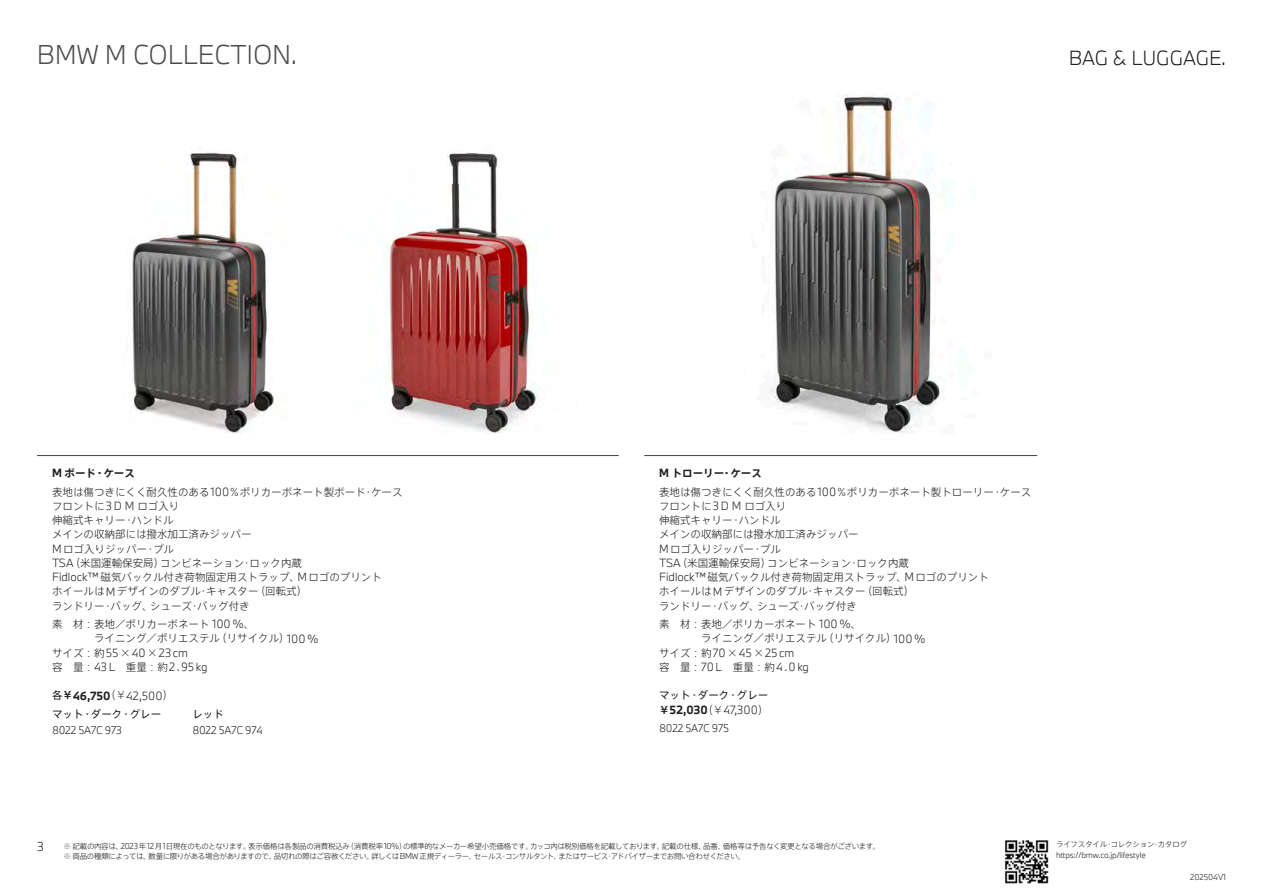
<style>
.page{position:relative;width:1263px;height:893px;background:#fff}
.page>*{position:absolute;margin:0;border:0;box-sizing:border-box;transform-origin:0 0}
.t1{font:300 25.2px "BMW Type Next Latin";letter-spacing:-.015em;color:#4b4c4d}
.t2{font:300 18.9px "BMW Type Next Latin";letter-spacing:-.02em;color:#231f20}
.t3{font:300 12px "BMW Type Next Latin";color:#231f20}
.t4{font:700 10.95px "BMW Type Next Latin";color:#231f20}
.t5{font:300 10.95px "BMW Type Next Latin";color:#231f20}
.t6{font:10.5px/14.2px "Axis Basic Pro N L";color:#231f20}
.t7{font:10.5px "Axis Basic Pro N R";color:#231f20}
.t8{font:10.5px "Axis Basic Pro N B";color:#231f20}
.t9{font:300 10.2px "BMW Type Next Latin";letter-spacing:-.025em;color:#231f20}
.t10{font:300 7.8px "BMW Type Next Latin";letter-spacing:-.015em;color:#231f20}
.t11{font:7.5px/10.5px "Axis Basic Pro N L";letter-spacing:-.045em;color:#231f20}
.t12{font:7.5px "Axis Basic Pro N L";letter-spacing:-.025em;color:#231f20}
.s1{font-family:"BMW Type Next Latin";font-weight:700;font-size:10.95px}
.s2{font-family:"BMW Type Next Latin";font-weight:300;font-size:10.95px}
.s3{font-family:"Axis Basic Pro N L";font-weight:400;font-size:10.5px}
.s4{font-family:"Axis Basic Pro N R";font-weight:400;font-size:10.5px}
.s5{font-family:"Axis Basic Pro N B";font-weight:400;font-size:10.5px}
.s6{font-weight:300}
.s7{font-family:"BMW Type Next Latin";font-weight:300;font-size:7.8px}
</style>
<div class="page">
<img style="left:1005px;top:840px;width:44px;height:44px">
<img style="left:769px;top:94px;width:171px;height:340px">
<img style="left:387px;top:153px;width:152px;height:280px">
<img style="left:132px;top:152px;width:144px;height:281px">
<hr style="left:37px;top:455px;width:582px;height:1px;background:#4b4c4d">
<hr style="left:644px;top:455px;width:393px;height:1px;background:#4b4c4d">
<h1 class="t1" style="left:37px;top:38px;width:262px">BMW M COLLECTION.</h1>
<h2 class="t2" style="left:1069px;top:45px;width:159px">BAG &amp; LUGGAGE.</h2>
<p class="t8" style="left:52px;top:465px;width:84px"><span class="s1">M</span> ボード・ケース</p>
<p class="t6" style="left:52px;top:484px;width:352px">表地は傷つきにくく耐久性のある<span class="s2">100</span>％ポリカーボネート製ボード・ケースフロントに<span class="s2">3 D M</span> ロゴ入り<br>伸縮式キャリー・ハンドル<br>メインの収納部には撥水加工済みジッパー<br><span class="s2">M</span>ロゴ入りジッパー・プル<br><span class="s2">TSA</span>（米国運輸保安局）コンビネーション・ロック内蔵<br><span class="s2">Fidlock™</span>磁気バックル付き荷物固定用ストラップ、<span class="s2">M</span>ロゴのプリント<br>ホイールは<span class="s2">M</span>デザインのダブル・キャスター（回転式）<br>ランドリー・バッグ、シューズ・バッグ付き</p>
<p class="t6" style="left:94px;top:616px;width:226px;text-indent:-42px">素　材：表地／ポリカーボネート <span class="s2">100 %</span>、<br>ライニング／ポリエステル（リサイクル）<span class="s2">100 %</span></p>
<p class="t5" style="left:52px;top:645px;width:137px"><span class="s3">サイズ：約</span>55<span class="s3">×</span>40<span class="s3">×</span>23 cm</p>
<p class="t6" style="left:52px;top:659px;width:157px">容　量：<span class="s2">43 L</span>　重量：約<span class="s2">2 .95 kg</span></p>
<p class="t4" style="left:52px;top:688px;width:123px"><span class="s4">各</span><span class="s5">￥</span>46,750<span class="s3">（￥</span><span class="s6">42,500</span><span class="s3">）</span></p>
<p class="t7" style="left:52px;top:706px;width:111px">マット・ダーク・グレー</p>
<p class="t9" style="left:52px;top:723px;width:71px">8022 5A7C 973</p>
<p class="t7" style="left:192px;top:706px;width:43px">レッド　</p>
<p class="t9" style="left:192px;top:723px;width:72px">8022 5A7C 974</p>
<p class="t8" style="left:659px;top:465px;width:104px"><span class="s1">M</span> トローリー・ケース</p>
<p class="t6" style="left:659px;top:484px;width:374px">表地は傷つきにくく耐久性のある<span class="s2">100</span>％ポリカーボネート製トローリー・ケースフロントに<span class="s2">3 D M</span> ロゴ入り<br>伸縮式キャリー・ハンドル<br>メインの収納部には撥水加工済みジッパー<br><span class="s2">M</span>ロゴ入りジッパー・プル<br><span class="s2">TSA</span>（米国運輸保安局）コンビネーション・ロック内蔵<br><span class="s2">Fidlock™</span>磁気バックル付き荷物固定用ストラップ、<span class="s2">M</span>ロゴのプリント<br>ホイールは<span class="s2">M</span>デザインのダブル・キャスター（回転式）<br>ランドリー・バッグ、シューズ・バッグ付き</p>
<p class="t6" style="left:701px;top:616px;width:226px;text-indent:-42px">素　材：表地／ポリカーボネート <span class="s2">100 %</span>、<br>ライニング／ポリエステル（リサイクル）<span class="s2">100 %</span></p>
<p class="t5" style="left:659px;top:645px;width:137px"><span class="s3">サイズ：約</span>70<span class="s3">×</span>45<span class="s3">×</span>25 cm</p>
<p class="t6" style="left:659px;top:659px;width:151px">容　量：<span class="s2">70 L</span>　重量：約<span class="s2">4 .0 kg</span></p>
<p class="t7" style="left:659px;top:687px;width:111px">マット・ダーク・グレー</p>
<p class="t4" style="left:659px;top:702px;width:111px"><span class="s5">￥</span>52,030<span class="s3">（￥</span><span class="s6">47,300</span><span class="s3">）</span></p>
<p class="t9" style="left:659px;top:721px;width:71px">8022 5A7C 975</p>
<p class="t3" style="left:37px;top:838px;width:8px">3</p>
<p class="t11" style="left:63px;top:840px;width:818px">※ 記載の内容は、<span class="s7">2023</span>年<span class="s7">12</span>月<span class="s7">1</span>日現在のものとなります。表示価格は各製品の消費税込み（消費税率<span class="s7">10%</span>）の標準的なメーカー希望小売価格です。カッコ内は税別価格を記載しております。記載の仕様、品番、価格等は予告なく変更となる場合がございます。※ 商品の種類によっては、数量に限りがある場合がありますので、品切れの際はご容赦ください。詳しくは<span class="s7">BMW</span> 正規ディーラー、セールス・コンサルタント、またはサービス・アドバイザーまでお問い合わせください。</p>
<p class="t12" style="left:1056px;top:838px;width:133px">ライフスタイル・コレクション・カタログ</p>
<p class="t10" style="left:1056px;top:849px;width:91px">https://bmw.co.jp/lifestyle</p>
<p class="t10" style="left:1190px;top:872px;width:37px">202504V1</p>
</div>
